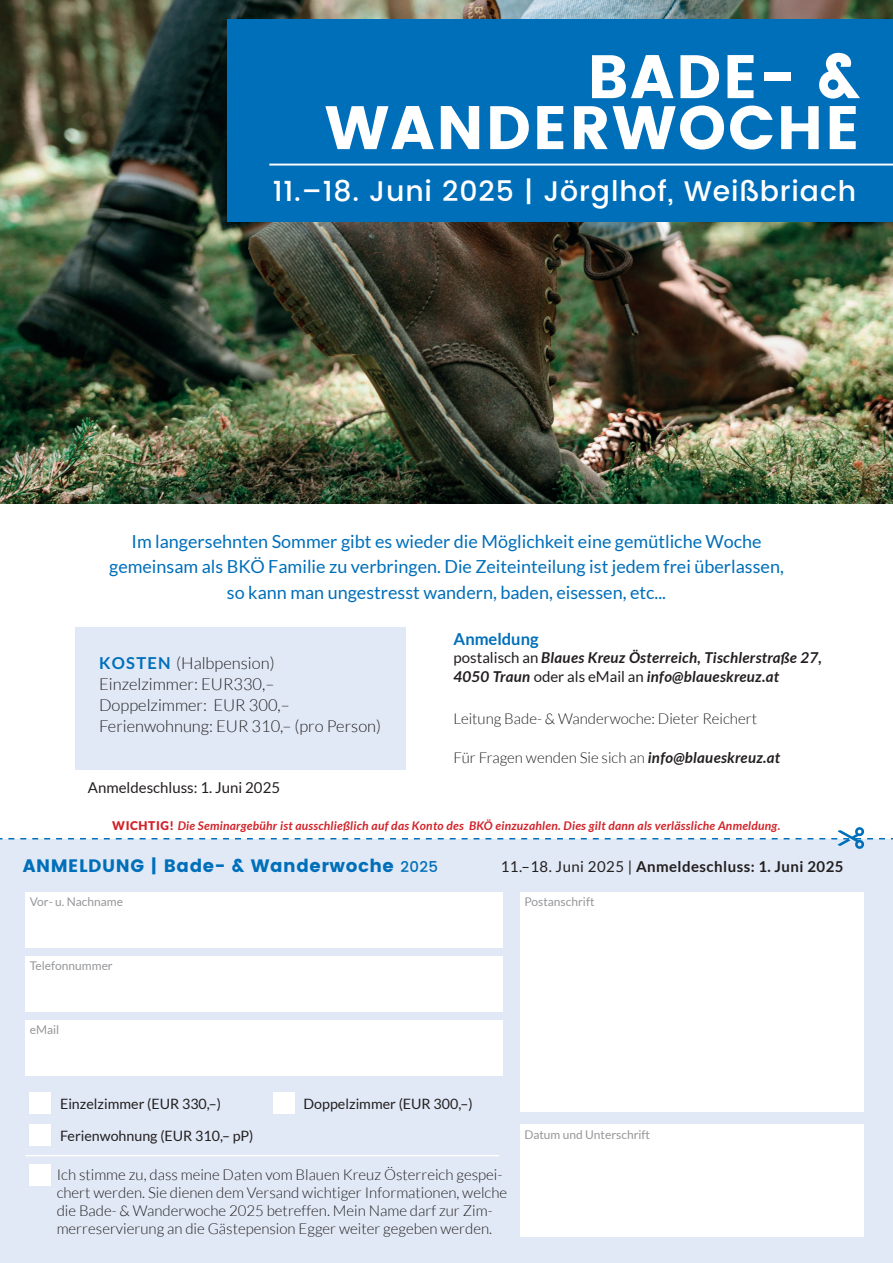
<style>
.page{position:relative;width:893px;height:1263px;background:#fff}
.page>*{position:absolute;margin:0;border:0;box-sizing:border-box;transform-origin:0 0}
.t1{font:61.2px/51px "Poppins";letter-spacing:.03em;color:#fff;text-align:right}
.t2{font:500 28.35px "Poppins";letter-spacing:.03em;color:#fff}
.t3{font:18px/25.5px "Lato";color:#006fba;text-align:center}
.t4{font:18px "Poppins";letter-spacing:.03em;color:#006fba}
.t5{font:300 16.5px/21px "Lato";color:#231f20}
.t6{font:700 16.5px "Lato";color:#006fba}
.t7{font:300 15px/18px "Lato";color:#231f20}
.t8{font:italic 700 15px/19.5px "Lato";letter-spacing:.02em;color:#231f20}
.t9{font:700 15px "Lato";letter-spacing:.03em;color:#231f20}
.t10{font:15px "Lato";color:#231f20}
.t11{font:14.25px "Lato";color:#231f20}
.t12{font:italic 700 12px "Lato";letter-spacing:.02em;color:#d1232a}
.t13{font:12px "Lato";color:#95979a}
.s1{font-weight:400;font-style:normal}
.s2{font-weight:700;font-style:italic}
.s3{font-weight:700;color:#006fba}
.s4{font-weight:900;font-style:normal}
.s5{font-weight:500;font-size:15px}
.s6{font-weight:400}
</style>
<div class="page">
<img style="left:0;top:0;width:893px;height:504px">
<div style="left:227px;top:19px;width:666px;height:203px;background:#006fba"></div>
<hr style="left:269px;top:164px;width:624px;height:2px;background:#fff">
<div style="left:75px;top:627px;width:330px;height:142px;background:#e1e9f6"></div>
<div style="left:0;top:840px;width:893px;height:423px;background:#e1e9f6"></div>
<hr style="left:26px;top:1155px;width:473px;height:1px;background:#fff">
<div style="left:26px;top:892px;width:477px;height:55px;background:#fff"></div>
<div style="left:520px;top:892px;width:344px;height:220px;background:#fff"></div>
<div style="left:26px;top:956px;width:477px;height:56px;background:#fff"></div>
<div style="left:26px;top:1020px;width:477px;height:56px;background:#fff"></div>
<svg style="left:0;top:827px;width:893px;height:22px"></svg>
<div style="left:29px;top:1092px;width:21px;height:22px;background:#fff"></div>
<div style="left:273px;top:1092px;width:21px;height:22px;background:#fff"></div>
<div style="left:29px;top:1124px;width:21px;height:22px;background:#fff"></div>
<div style="left:30px;top:1164px;width:21px;height:21px;background:#fff"></div>
<div style="left:520px;top:1124px;width:344px;height:113px;background:#fff"></div>
<h1 class="t1" style="left:325px;top:52px;width:537px">BADE- &amp;<br>WANDERWOCHE</h1>
<h2 class="t2" style="left:273px;top:170px;width:585px">11.–18. Juni 2025 | Jörglhof, Weißbriach</h2>
<p class="t3" style="left:109px;top:528px;width:676px">Im langersehnten Sommer gibt es wieder die Möglichkeit eine gemütliche Woche gemeinsam als BKÖ Familie zu verbringen. Die Zeiteinteilung ist jedem frei überlassen, so kann man ungestresst wandern, baden, eisessen, etc...</p>
<p class="t6" style="left:454px;top:629px;width:86px">Anmeldung</p>
<p class="t8" style="left:454px;top:648px;width:370px"><span class="s1">postalisch an</span> Blaues Kreuz Österreich, Tischlerstraße 27,<br>4050 Traun <span class="s1">oder als eMail an</span> info@blaueskreuz.at</p>
<p class="t7" style="left:454px;top:710px;width:305px">Leitung Bade- &amp; Wanderwoche: Dieter Reichert</p>
<p class="t7" style="left:454px;top:749px;width:328px">Für Fragen wenden Sie sich an <span class="s2">info@blaueskreuz.at</span></p>
<p class="t5" style="left:99px;top:653px;width:284px"><span class="s3">KOSTEN</span> (Halbpension)<br>Einzelzimmer: EUR330,–<br>Doppelzimmer: EUR 300,–<br>Ferienwohnung: EUR 310,– (pro Person)</p>
<p class="t10" style="left:88px;top:779px;width:194px">Anmeldeschluss: 1. Juni 2025</p>
<p class="t12" style="left:112px;top:819px;width:670px"><span class="s4">WICHTIG!</span> Die Seminargebühr ist ausschließlich auf das Konto des BKÖ einzuzahlen. Dies gilt dann als verlässliche Anmeldung.</p>
<p class="t4" style="left:23px;top:855px;width:417px">ANMELDUNG | Bade- &amp; Wanderwoche <span class="s5">2025</span></p>
<p class="t9" style="left:501px;top:858px;width:344px"><span class="s6">11.–18. Juni 2025 |</span> Anmeldeschluss: 1. Juni 2025</p>
<p class="t13" style="left:30px;top:895px;width:95px">Vor- u. Nachname</p>
<p class="t13" style="left:524px;top:895px;width:72px">Postanschrift</p>
<p class="t13" style="left:30px;top:959px;width:85px">Telefonnummer</p>
<p class="t13" style="left:30px;top:1023px;width:31px">eMail</p>
<p class="t11" style="left:60px;top:1096px;width:163px">Einzelzimmer (EUR 330,–)</p>
<p class="t11" style="left:304px;top:1096px;width:171px">Doppelzimmer (EUR 300,–)</p>
<p class="t11" style="left:60px;top:1128px;width:195px">Ferienwohnung (EUR 310,– pP)</p>
<p class="t7" style="left:57px;top:1166px;width:452px">Ich stimme zu, dass meine Daten vom Blauen Kreuz Österreich gespei&shy;chert werden. Sie dienen dem Versand wichtiger Informationen, welche die Bade- &amp; Wanderwoche 2025 betreffen. Mein Name darf zur Zim&shy;merreservierung an die Gästepension Egger weiter gegeben werden.</p>
<p class="t13" style="left:524px;top:1127px;width:127px">Datum und Unterschrift</p>
</div>
